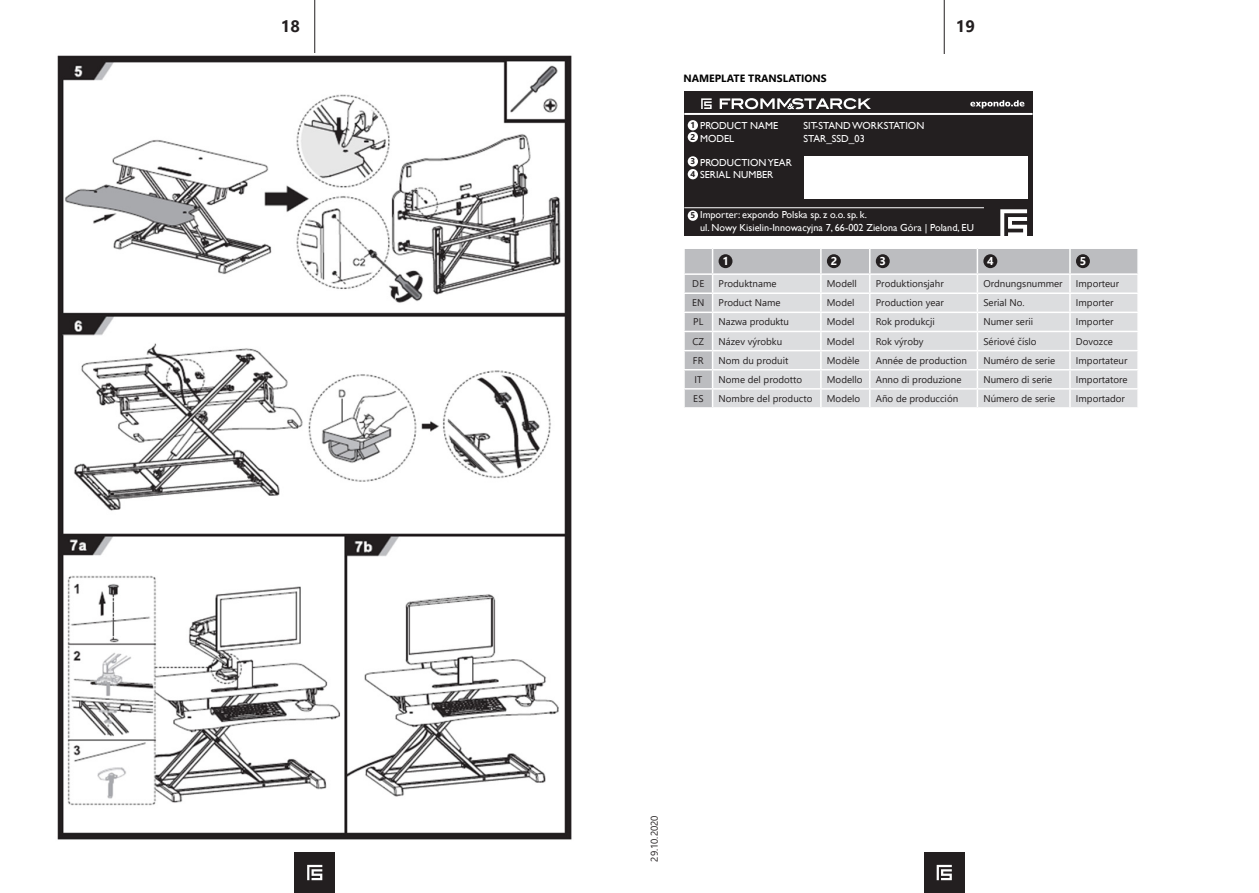
<style>
.page{position:relative;width:1259px;height:893px;background:#fff}
.page>*{position:absolute;margin:0;border:0;box-sizing:border-box;transform-origin:0 0}
.t1{font:700 16.5px "Segoe UI";color:#231f20}
.ü10bold{font:700 11.25px "Segoe UI";color:#fff}
.t2{font:700 10.5px "Segoe UI";color:#000}
.Fließtext{font:10.2px "Gill Sans";color:#fff}
.t3{font:9.75px "Segoe UI";color:#231f20}
.ü10bold-2{font:700 8.4px "Segoe UI";color:#231f20}
</style>
<div class="page">
<div style="left:294px;top:852px;width:41px;height:41px;background:#231f20"></div>
<svg style="left:307px;top:865px;width:15px;height:15px"></svg>
<div style="left:923px;top:852px;width:41px;height:41px;background:#231f20"></div>
<svg style="left:936px;top:865px;width:16px;height:15px"></svg>
<hr style="left:314px;top:0;width:1px;height:54px;background:#231f20">
<hr style="left:944px;top:0;width:1px;height:54px;background:#231f20">
<div style="left:713px;top:249px;width:424px;height:24px;background:#bcbdc0"></div>
<div style="left:713px;top:275px;width:424px;height:132px;background:#dcdddf"></div>
<hr style="left:976px;top:249px;width:2px;height:24px;background:#fff">
<hr style="left:712px;top:292px;width:109px;height:2px;background:#fff">
<hr style="left:821px;top:292px;width:49px;height:2px;background:#fff">
<hr style="left:870px;top:292px;width:107px;height:2px;background:#fff">
<hr style="left:977px;top:292px;width:93px;height:2px;background:#fff">
<hr style="left:1070px;top:292px;width:69px;height:2px;background:#fff">
<hr style="left:712px;top:312px;width:109px;height:1px;background:#fff">
<hr style="left:821px;top:312px;width:49px;height:1px;background:#fff">
<hr style="left:870px;top:312px;width:107px;height:1px;background:#fff">
<hr style="left:977px;top:312px;width:93px;height:1px;background:#fff">
<hr style="left:1070px;top:312px;width:69px;height:1px;background:#fff">
<hr style="left:712px;top:331px;width:109px;height:1px;background:#fff">
<hr style="left:821px;top:331px;width:49px;height:1px;background:#fff">
<hr style="left:870px;top:331px;width:107px;height:1px;background:#fff">
<hr style="left:977px;top:331px;width:93px;height:1px;background:#fff">
<hr style="left:1070px;top:331px;width:69px;height:1px;background:#fff">
<hr style="left:712px;top:350px;width:109px;height:1px;background:#fff">
<hr style="left:821px;top:350px;width:49px;height:1px;background:#fff">
<hr style="left:870px;top:350px;width:107px;height:1px;background:#fff">
<hr style="left:977px;top:350px;width:93px;height:1px;background:#fff">
<hr style="left:1070px;top:350px;width:69px;height:1px;background:#fff">
<hr style="left:712px;top:369px;width:109px;height:1px;background:#fff">
<hr style="left:821px;top:369px;width:49px;height:1px;background:#fff">
<hr style="left:870px;top:369px;width:107px;height:1px;background:#fff">
<hr style="left:977px;top:369px;width:93px;height:1px;background:#fff">
<hr style="left:1070px;top:369px;width:69px;height:1px;background:#fff">
<hr style="left:712px;top:388px;width:109px;height:2px;background:#fff">
<svg style="left:684px;top:249px;width:29px;height:158px;background:#c4c5c7"></svg>
<hr style="left:821px;top:388px;width:49px;height:2px;background:#fff">
<svg style="left:820px;top:249px;width:1px;height:158px"></svg>
<hr style="left:870px;top:388px;width:107px;height:2px;background:#fff">
<svg style="left:869px;top:249px;width:1px;height:158px"></svg>
<hr style="left:977px;top:388px;width:93px;height:2px;background:#fff">
<svg style="left:976px;top:275px;width:2px;height:132px"></svg>
<hr style="left:1070px;top:388px;width:69px;height:2px;background:#fff">
<svg style="left:1069px;top:249px;width:1px;height:158px"></svg>
<svg style="left:1137px;top:275px;width:1px;height:132px"></svg>
<div style="left:718px;top:254px;width:14px;height:14px;background:#231f20;border-radius:50%"></div>
<div style="left:827px;top:254px;width:14px;height:14px;background:#231f20;border-radius:50%"></div>
<div style="left:876px;top:254px;width:13px;height:14px;background:#231f20;border-radius:50%"></div>
<div style="left:983px;top:254px;width:14px;height:14px;background:#231f20;border-radius:50%"></div>
<div style="left:1076px;top:254px;width:14px;height:14px;background:#231f20;border-radius:50%"></div>
<img style="left:57px;top:55px;width:515px;height:785px">
<div style="left:684px;top:91px;width:348px;height:145px;background:#231f20"></div>
<hr style="left:684px;top:113px;width:348px;height:2px;background:#fff">
<svg style="left:970px;top:100px;width:54px;height:9px"></svg>
<svg style="left:719px;top:98px;width:152px;height:11px"></svg>
<svg style="left:701px;top:98px;width:10px;height:11px"></svg>
<svg style="left:1000px;top:209px;width:27px;height:27px"></svg>
<div style="left:804px;top:157px;width:223px;height:42px;background:#fff"></div>
<hr style="left:684px;top:207px;width:300px;height:1px;background:#fff">
<div style="left:687px;top:120px;width:11px;height:10px;background:#fff;border-radius:50%"></div>
<div style="left:687px;top:132px;width:11px;height:10px;background:#fff;border-radius:50%"></div>
<div style="left:687px;top:156px;width:11px;height:11px;background:#fff;border-radius:50%"></div>
<div style="left:687px;top:169px;width:11px;height:10px;background:#fff;border-radius:50%"></div>
<div style="left:687px;top:210px;width:11px;height:11px;background:#fff;border-radius:50%"></div>
<h1 class="t1" style="left:281px;top:11px;width:20px">18</h1>
<h1 class="t1" style="left:956px;top:11px;width:20px">19</h1>
<p class="t2" style="left:683px;top:68px;width:145px">NAMEPLATE TRANSLATIONS</p>
<p class="ü10bold-2" style="left:690px;top:117px;width:6px">1</p>
<p class="ü10bold-2" style="left:690px;top:129px;width:6px">2</p>
<p class="ü10bold-2" style="left:690px;top:153px;width:6px">3</p>
<p class="ü10bold-2" style="left:690px;top:166px;width:6px">4</p>
<p class="ü10bold-2" style="left:690px;top:207px;width:6px">5</p>
<p class="Fließtext" style="left:700px;top:120px;width:79px">PRODUCT NAME</p>
<p class="Fließtext" style="left:700px;top:132px;width:36px">MODEL</p>
<p class="Fließtext" style="left:700px;top:157px;width:93px">PRODUCTION YEAR</p>
<p class="Fließtext" style="left:700px;top:169px;width:75px">SERIAL NUMBER</p>
<p class="Fließtext" style="left:803px;top:120px;width:122px">SIT-STAND WORKSTATION</p>
<p class="Fließtext" style="left:803px;top:132px;width:63px">STAR_SSD_03</p>
<p class="Fließtext" style="left:700px;top:209px;width:168px">Importer: expondo Polska sp. z o.o. sp. k.</p>
<p class="Fließtext" style="left:700px;top:221px;width:275px">ul. Nowy Kisielin-Innowacyjna 7, 66-002 Zielona Góra | Poland, EU</p>
<p class="ü10bold" style="left:722px;top:250px;width:8px">1</p>
<p class="ü10bold" style="left:830px;top:250px;width:8px">2</p>
<p class="ü10bold" style="left:879px;top:250px;width:8px">3</p>
<p class="ü10bold" style="left:987px;top:250px;width:8px">4</p>
<p class="ü10bold" style="left:1079px;top:250px;width:8px">5</p>
<p class="t3" style="left:692px;top:275px;width:14px">DE</p>
<p class="t3" style="left:718px;top:275px;width:59px">Produktname</p>
<p class="t3" style="left:827px;top:275px;width:32px">Modell</p>
<p class="t3" style="left:876px;top:275px;width:69px">Produktionsjahr</p>
<p class="t3" style="left:983px;top:275px;width:81px">Ordnungsnummer</p>
<p class="t3" style="left:1076px;top:275px;width:45px">Importeur</p>
<p class="t3" style="left:692px;top:294px;width:14px">EN</p>
<p class="t3" style="left:718px;top:294px;width:64px">Product Name</p>
<p class="t3" style="left:827px;top:294px;width:29px">Model</p>
<p class="t3" style="left:876px;top:294px;width:70px">Production year</p>
<p class="t3" style="left:983px;top:294px;width:43px">Serial No.</p>
<p class="t3" style="left:1076px;top:294px;width:39px">Importer</p>
<p class="t3" style="left:693px;top:313px;width:12px">PL</p>
<p class="t3" style="left:718px;top:313px;width:72px">Nazwa produktu</p>
<p class="t3" style="left:827px;top:313px;width:29px">Model</p>
<p class="t3" style="left:876px;top:313px;width:60px">Rok produkcji</p>
<p class="t3" style="left:983px;top:313px;width:51px">Numer serii</p>
<p class="t3" style="left:1076px;top:313px;width:39px">Importer</p>
<p class="t3" style="left:692px;top:332px;width:13px">CZ</p>
<p class="t3" style="left:718px;top:332px;width:65px">Název výrobku</p>
<p class="t3" style="left:827px;top:332px;width:29px">Model</p>
<p class="t3" style="left:876px;top:332px;width:49px">Rok výroby</p>
<p class="t3" style="left:983px;top:332px;width:55px">Sériové číslo</p>
<p class="t3" style="left:1076px;top:332px;width:38px">Dovozce</p>
<p class="t3" style="left:693px;top:351px;width:12px">FR</p>
<p class="t3" style="left:718px;top:351px;width:71px">Nom du produit</p>
<p class="t3" style="left:827px;top:351px;width:34px">Modèle</p>
<p class="t3" style="left:876px;top:351px;width:93px">Année de production</p>
<p class="t3" style="left:983px;top:351px;width:73px">Numéro de serie</p>
<p class="t3" style="left:1076px;top:351px;width:53px">Importateur</p>
<p class="t3" style="left:694px;top:370px;width:9px">IT</p>
<p class="t3" style="left:718px;top:370px;width:85px">Nome del prodotto</p>
<p class="t3" style="left:827px;top:370px;width:37px">Modello</p>
<p class="t3" style="left:876px;top:370px;width:87px">Anno di produzione</p>
<p class="t3" style="left:983px;top:370px;width:70px">Numero di serie</p>
<p class="t3" style="left:1076px;top:370px;width:53px">Importatore</p>
<p class="t3" style="left:693px;top:389px;width:12px">ES</p>
<p class="t3" style="left:718px;top:389px;width:95px">Nombre del producto</p>
<p class="t3" style="left:827px;top:389px;width:35px">Modelo</p>
<p class="t3" style="left:876px;top:389px;width:84px">Año de producción</p>
<p class="t3" style="left:983px;top:389px;width:73px">Número de serie</p>
<p class="t3" style="left:1076px;top:389px;width:50px">Importador</p>
<p class="t3" style="left:645px;top:862px;width:48px;rotate:-90deg">29.10.2020</p>
</div>
